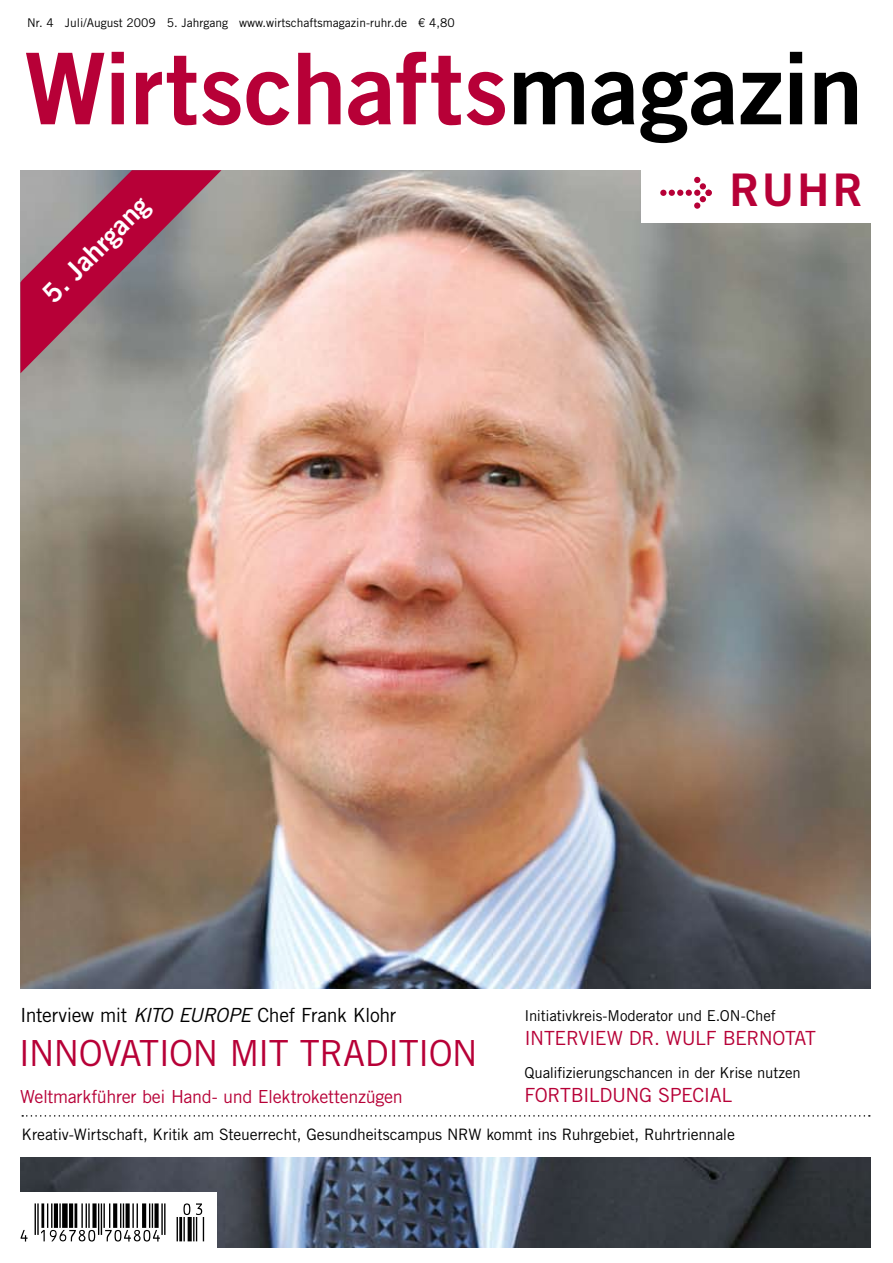
<style>
.page{position:relative;width:893px;height:1263px;background:#fff}
.page>*{position:absolute;margin:0;border:0;box-sizing:border-box;transform-origin:0 0}
.t1{font:99px "Trade Gothic LT Std Bd 2";letter-spacing:-.005em;color:#b70037}
.t2{font:45px "Trade Gothic LT Std Bd 2";color:#b70037}
.t3{font:36px "Trade Gothic LT Std";letter-spacing:-.03em;color:#b70037}
.t4{font:27px "Trade Gothic LT Std Bd 2";color:#fff}
.t5{font:19.5px "Trade Gothic LT Std";letter-spacing:-.025em;color:#b70037}
.t6{font:19.5px "Trade Gothic LT Std";color:#000}
.t7{font:18px "Trade Gothic LT Std";letter-spacing:-.025em;color:#b70037}
.t8{font:15.75px "Trade Gothic LT Std";letter-spacing:-.015em;color:#000}
.t9{font:15px "Trade Gothic LT Std";letter-spacing:-.005em;color:#000}
.t10{font:12px "Trade Gothic LT Std";color:#000}
.s1{color:#000}
.s2{font-style:italic}
</style>
<div class="page">
<img style="left:20px;top:170px;width:851px;height:1077px">
<div style="left:641px;top:154px;width:237px;height:68px;background:#fff"></div>
<div style="left:6px;top:989px;width:886px;height:167px;background:#fff"></div>
<div style="left:694px;top:202px;width:6px;height:7px;background:#b70037;border-radius:50%"></div>
<div style="left:705px;top:190px;width:7px;height:6px;background:#b70037;border-radius:50%"></div>
<svg style="left:660px;top:177px;width:46px;height:25px"></svg>
<svg style="left:22px;top:1115px;width:848px;height:1px"></svg>
<div style="left:15px;top:1192px;width:201px;height:59px;background:#fff"></div>
<svg style="left:21px;top:1230px;width:7px;height:11px"></svg>
<hr style="left:37px;top:1203px;width:2px;height:32px;background:#000">
<hr style="left:35px;top:1203px;width:1px;height:32px;background:#000">
<svg style="left:41px;top:1203px;width:56px;height:38px"></svg>
<hr style="left:101px;top:1203px;width:1px;height:32px;background:#000">
<hr style="left:98px;top:1203px;width:1px;height:32px;background:#000">
<svg style="left:103px;top:1203px;width:57px;height:38px"></svg>
<hr style="left:164px;top:1203px;width:2px;height:32px;background:#000">
<hr style="left:161px;top:1203px;width:2px;height:32px;background:#000">
<svg style="left:177px;top:1203px;width:27px;height:38px"></svg>
<svg style="left:20px;top:170px;width:201px;height:203px;background:#9e5f72"></svg>
<p class="t10" style="left:27px;top:15px;width:429px">N r. 4 Juli/August 2009 5. Jahrgang www.wirtschaftsmagazin-ruhr.de € 4,80</p>
<h1 class="t1" style="left:24px;top:28px;width:841px">Wirtschafts<span class="s1">magazin</span></h1>
<h3 class="t4" style="left:35px;top:286px;width:144px;rotate:-45deg">5. Jahrgang</h3>
<h2 class="t2" style="left:729px;top:162px;width:120px">Ruhr</h2>
<p class="t6" style="left:20px;top:1003px;width:378px">I nterview mit <span class="s2">KITO EUROPE</span> Chef Frank Klohr</p>
<h3 class="t3" style="left:18px;top:1031px;width:461px">innovation Mit tradition</h3>
<p class="t7" style="left:20px;top:1086px;width:384px">Weltmarkführer bei Hand- und Elektrokettenzügen</p>
<p class="t9" style="left:524px;top:1006px;width:253px">I nitiativkreis-Moderator und E.ON -Chef</p>
<p class="t5" style="left:524px;top:1026px;width:293px">I nterview Dr. Wulf Bernotat</p>
<p class="t9" style="left:524px;top:1064px;width:278px">Qualifizierungschancen in der Krise nutzen</p>
<p class="t5" style="left:524px;top:1083px;width:209px">Fortb ildung Special</p>
<p class="t8" style="left:22px;top:1125px;width:715px">Kreativ-Wirtschaft, Kritik am Steuerrecht, Gesundheitscampus NRW kommt ins Ruhrgebiet, Ruhrtriennale</p>
</div>
